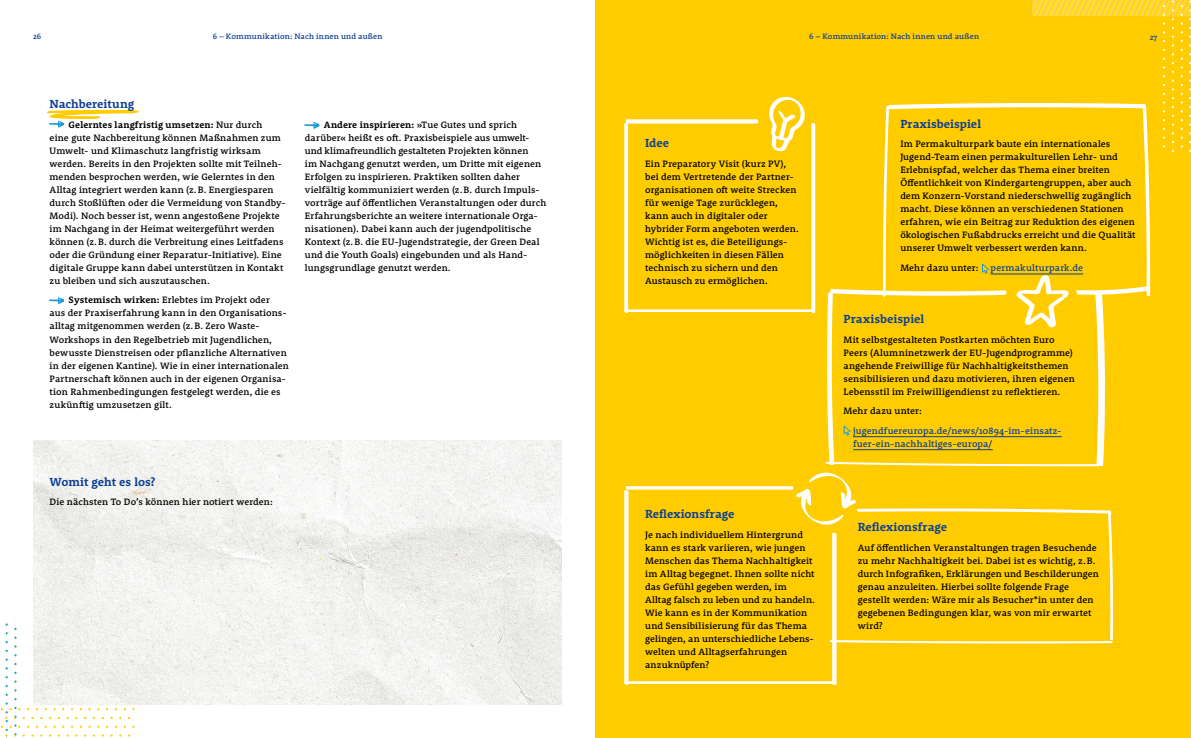
<style>
.page{position:relative;width:1191px;height:738px;background:#fff}
.page>*{position:absolute;margin:0;border:0;box-sizing:border-box;transform-origin:0 0}
.t1{font:700 12px "Rooney";color:#0f3f93}
.t2{font:500 9.5px/13px "Rooney";letter-spacing:.01em;color:#000}
.t3{font:500 9.5px/13px "Rooney";letter-spacing:.01em;color:#0f3f93}
.t4{font:500 9.5px "Rooney";letter-spacing:.035em;color:#0f3f93}
.t5{font:500 8px "Rooney";letter-spacing:.015em;color:#0f3f93}
.s1{font-weight:700}
</style>
<div class="page">
<div style="left:595px;top:0;width:596px;height:737px;background:#fc0"></div>
<img style="left:33px;top:440px;width:529px;height:264px">
<svg style="left:46px;top:109px;width:93px;height:19px"></svg>
<svg style="left:49px;top:297px;width:15px;height:7px"></svg>
<svg style="left:304px;top:122px;width:16px;height:7px"></svg>
<svg style="left:1px;top:623px;width:134px;height:115px"></svg>
<svg style="left:624px;top:96px;width:526px;height:588px"></svg>
<img style="left:1032px;top:0;width:159px;height:16px">
<p class="t5" style="left:213px;top:31px;width:171px">6 – Kommunikation: Nach innen und außen</p>
<p class="t5" style="left:809px;top:31px;width:171px">6 – Kommunikation: Nach innen und außen</p>
<p class="t5" style="left:33px;top:31px;width:10px">26</p>
<p class="t5" style="left:1149px;top:31px;width:9px">27</p>
<p class="t1" style="left:50px;top:96px;width:86px">Nachbereitung</p>
<p class="t2" style="left:50px;top:118px;width:238px;text-indent:19px"><span class="s1">Gelerntes langfristig umsetzen:</span> Nur durch<br>eine gute Nachbereitung können Maßnahmen zum Umwelt- und Klimaschutz langfristig wirksam werden. Bereits in den Projekten sollte mit Teilneh&shy;menden besprochen werden, wie Gelerntes in den Alltag integriert werden kann (z.B. Energiesparen durch Stoßlüften oder die Vermeidung von Standby-Modi). Noch besser ist, wenn angestoßene Projekte im Nachgang in der Heimat weitergeführt werden können (z.B. durch die Verbreitung eines Leitfadens oder die Gründung einer Reparatur-Initiative). Eine digitale Gruppe kann dabei unterstützen in Kontakt zu bleiben und sich auszutauschen.</p>
<p class="t2" style="left:50px;top:293px;width:241px;text-indent:19px"><span class="s1">Systemisch wirken:</span> Erlebtes im Projekt oder<br>aus der Praxiserfahrung kann in den Organisations&shy;alltag mitgenommen werden (z.B. Zero Waste-Workshops in den Regelbetrieb mit Jugendlichen, bewusste Dienstreisen oder pflanzliche Alternativen in der eigenen Kantine). Wie in einer internationalen Partnerschaft können auch in der eigenen Organisa&shy;tion Rahmenbedingungen festgelegt werden, die es zukünftig umzusetzen gilt.</p>
<p class="t2" style="left:305px;top:117px;width:243px;text-indent:19px"><span class="s1">Andere inspirieren:</span> »Tue Gutes und sprich darüber« heißt es oft. Praxisbeispiele aus umwelt&shy;und klimafreundlich gestalteten Projekten können<br>im Nachgang genutzt werden, um Dritte mit eigenen Erfolgen zu inspirieren. Praktiken sollten daher vielfältig kommuniziert werden (z.B. durch Impuls&shy;vorträge auf öffentlichen Veranstaltungen oder durch Erfahrungsberichte an weitere internationale Orga&shy;nisationen). Dabei kann auch der jugendpolitische Kontext (z.B. die EU-Jugendstrategie, der Green Deal und die Youth Goals) eingebunden und als Hand&shy;lungsgrundlage genutzt werden.</p>
<p class="t1" style="left:50px;top:473px;width:107px">Womit geht es los?</p>
<p class="t2" style="left:50px;top:495px;width:225px">Die nächsten To Do’s können hier notiert werden:</p>
<p class="t1" style="left:645px;top:135px;width:26px">Idee</p>
<p class="t2" style="left:645px;top:157px;width:155px">Ein Preparatory Visit (kurz PV), bei dem Vertretende der Partner&shy;organisationen oft weite Strecken für wenige Tage zurücklegen, kann auch in digitaler oder hybrider Form angeboten werden.<br>Wichtig ist es, die Beteiligungs&shy;möglichkeiten in diesen Fällen technisch zu sichern und den<br>Austausch zu ermöglichen.</p>
<p class="t1" style="left:645px;top:506px;width:91px">Reflexionsfrage</p>
<p class="t2" style="left:645px;top:527px;width:171px">Je nach individuellem Hintergrund kann es stark variieren, wie jungen Menschen das Thema Nachhaltigkeit im Alltag begegnet. Ihnen sollte nicht das Gefühl gegeben werden, im Alltag falsch zu leben und zu handeln.<br>Wie kann es in der Kommunikation und Sensibilisierung für das Thema gelingen, an unterschiedliche Lebens&shy;welten und Alltagserfahrungen anzuknüpfen?</p>
<p class="t1" style="left:900px;top:116px;width:82px">Praxisbeispiel</p>
<p class="t2" style="left:900px;top:137px;width:237px">Im Permakulturpark baute ein internationales Jugend-Team einen permakulturellen Lehr- und Erlebnispfad, welcher das Thema einer breiten Öffentlichkeit von Kindergartengruppen, aber auch dem Konzern-Vorstand niederschwellig zugänglich macht. Diese können an verschiedenen Stationen erfahren, wie ein Beitrag zur Reduktion des eigenen ökologischen Fußabdrucks erreicht und die Qualität unserer Umwelt verbessert werden kann.</p>
<p class="t2" style="left:900px;top:261px;width:80px">Mehr dazu unter:</p>
<p class="t4" style="left:990px;top:261px;width:94px">permakulturpark.de</p>
<p class="t1" style="left:843px;top:311px;width:82px">Praxisbeispiel</p>
<p class="t2" style="left:843px;top:332px;width:233px">Mit selbstgestalteten Postkarten möchten Euro Peers (Alumninetzwerk der EU-Jugendprogramme) angehende Freiwillige für Nachhaltigkeitsthemen sensibilisieren und dazu motivieren, ihren eigenen Lebensstil im Freiwilligendienst zu reflektieren.</p>
<p class="t2" style="left:843px;top:404px;width:80px">Mehr dazu unter:</p>
<p class="t3" style="left:853px;top:423px;width:210px">jugendfuereuropa.de/news/10894-im-einsatz&shy;fuer-ein-nachhaltiges-europa/</p>
<p class="t1" style="left:857px;top:519px;width:91px">Reflexionsfrage</p>
<p class="t2" style="left:857px;top:540px;width:242px">Auf öffentlichen Veranstaltungen tragen Besuchende zu mehr Nachhaltigkeit bei. Dabei ist es wichtig, z.B. durch Infografiken, Erklärungen und Beschilderungen genau anzuleiten. Hierbei sollte folgende Frage gestellt werden: Wäre mir als Besucher*in unter den gegebenen Bedingungen klar, was von mir erwartet wird?</p>
</div>
